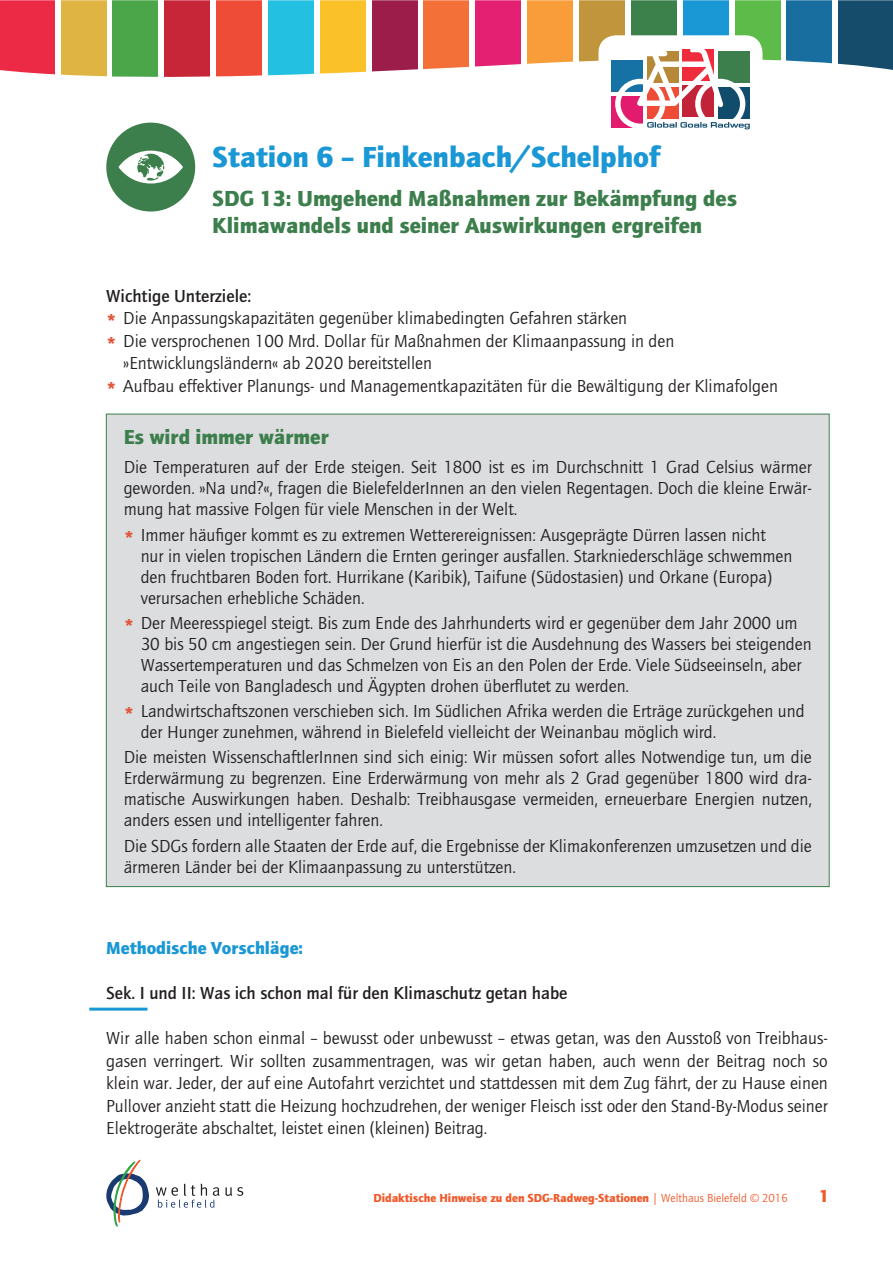
<style>
.page{position:relative;width:893px;height:1263px;background:#fff}
.page>*{position:absolute;margin:0;border:0;box-sizing:border-box;transform-origin:0 0}
.t1{font:800 30px "Quay";color:#1a97d5}
.t2{font:800 22.5px/27px "Quay";color:#3c7e4c}
.t3{font:800 21px "Quay";color:#3c7e4c}
.t4{font:18px/21px "Quay";color:#231f20}
.t5{font:700 18px "Quay";color:#231f20}
.t6{font:800 18px "Quay";color:#1a97d5}
.t7{font:800 18px "Quay";color:#f15929}
.t8{font:800 12px "Quay";color:#f15929}
.s1{font-weight:800;color:#df5538}
.s2{font-weight:400}
</style>
<div class="page">
<svg style="left:0;top:0;width:893px;height:77px"></svg>
<svg style="left:156px;top:1184px;width:87px;height:24px"></svg>
<svg style="left:106px;top:1159px;width:43px;height:67px"></svg>
<div style="left:598px;top:35px;width:164px;height:109px;background:#fff;border-radius:17px"></div>
<div style="left:611px;top:97px;width:31px;height:31px;background:#e31b6f"></div>
<div style="left:611px;top:61px;width:31px;height:31px;background:#1671a4"></div>
<svg style="left:615px;top:49px;width:135px;height:80px"></svg>
<hr style="left:89px;top:1008px;width:58px;height:3px;background:#1a97d5">
<div style="left:106px;top:123px;width:89px;height:89px;background:#3c7e4c;border-radius:50%"></div>
<svg style="left:118px;top:151px;width:65px;height:32px"></svg>
<div style="left:106px;top:414px;width:723px;height:473px;background:#dcdddf"></div>
<h1 class="t1" style="left:212px;top:139px;width:449px">Station 6 – Finkenbach/Schelphof</h1>
<p class="t2" style="left:212px;top:185px;width:526px">SDG 13: Umgehend Maßnahmen zur Bekämpfung des<br>Klimawandels und seiner Auswirkungen ergreifen</p>
<p class="t5" style="left:106px;top:285px;width:146px">Wichtige Unterziele:</p>
<p class="t4" style="left:106px;top:308px;width:522px"><span class="s1">*</span> Die Anpassungskapazitäten gegenüber klimabedingten Gefahren stärken</p>
<p class="t4" style="left:106px;top:330px;width:570px"><span class="s1">*</span> Die versprochenen 100 Mrd. Dollar für Maßnahmen der Klimaanpassung in den</p>
<p class="t4" style="left:123px;top:353px;width:310px">»Entwicklungsländern« ab 2020 bereitstellen</p>
<p class="t4" style="left:106px;top:375px;width:673px"><span class="s1">*</span> Aufbau effektiver Planungs- und Managementkapazitäten für die Bewältigung der Klimafolgen</p>
<p class="t3" style="left:124px;top:424px;width:207px">Es wird immer wärmer</p>
<p class="t4" style="left:124px;top:457px;width:690px;text-align:justify">Die Temperaturen auf der Erde steigen. Seit 1800 ist es im Durchschnitt 1 Grad Celsius wärmer geworden. »Na und?«, fragen die BielefelderInnen an den vielen Regentagen. Doch die kleine Erwär&shy;mung hat massive Folgen für viele Menschen in der Welt.</p>
<p class="t4" style="left:141px;top:524px;width:653px;text-indent:-17px"><span class="s1">*</span> Immer häufiger kommt es zu extremen Wetterereignissen: Ausgeprägte Dürren lassen nicht nur in vielen tropischen Ländern die Ernten geringer ausfallen. Starkniederschläge schwemmen den fruchtbaren Boden fort. Hurrikane (Karibik), Taifune (Südostasien) und Orkane (Europa) verursachen erhebliche Schäden.</p>
<p class="t4" style="left:141px;top:613px;width:672px;text-indent:-17px"><span class="s1">*</span> Der Meeresspiegel steigt. Bis zum Ende des Jahrhunderts wird er gegenüber dem Jahr 2000 um 30 bis 50 cm angestiegen sein. Der Grund hierfür ist die Ausdehnung des Wassers bei steigenden Wassertemperaturen und das Schmelzen von Eis an den Polen der Erde. Viele Südseeinseln, aber auch Teile von Bangladesch und Ägypten drohen überflutet zu werden.</p>
<p class="t4" style="left:141px;top:701px;width:665px;text-indent:-17px"><span class="s1">*</span> Landwirtschaftszonen verschieben sich. Im Südlichen Afrika werden die Erträge zurückgehen und der Hunger zunehmen, während in Bielefeld vielleicht der Weinanbau möglich wird.</p>
<p class="t4" style="left:124px;top:747px;width:690px;text-align:justify">Die meisten WissenschaftlerInnen sind sich einig: Wir müssen sofort alles Notwendige tun, um die Erderwärmung zu begrenzen. Eine Erderwärmung von mehr als 2 Grad gegenüber 1800 wird dra&shy;matische Auswirkungen haben. Deshalb: Treibhausgase vermeiden, erneuerbare Energien nutzen, anders essen und intelligenter fahren.</p>
<p class="t4" style="left:124px;top:835px;width:690px">Die SDGs fordern alle Staaten der Erde auf, die Ergebnisse der Klimakonferenzen umzusetzen und die ärmeren Länder bei der Klimaanpassung zu unterstützen.</p>
<p class="t6" style="left:106px;top:937px;width:198px">Methodische Vorschläge:</p>
<p class="t5" style="left:106px;top:983px;width:463px">Sek. I und II: Was ich schon mal für den Klimaschutz getan habe</p>
<p class="t4" style="left:106px;top:1027px;width:723px;line-height:22.5px;text-align:justify">Wir alle haben schon einmal – bewusst oder unbewusst – etwas getan, was den Ausstoß von Treibhaus&shy;gasen verringert. Wir sollten zusammentragen, was wir getan haben, auch wenn der Beitrag noch so klein war. Jeder, der auf eine Autofahrt verzichtet und stattdessen mit dem Zug fährt, der zu Hause einen Pullover anzieht statt die Heizung hochzudrehen, der weniger Fleisch isst oder den Stand-By-Modus seiner Elektrogeräte abschaltet, leistet einen (kleinen) Beitrag.</p>
<p class="t8" style="left:373px;top:1190px;width:416px">Didaktische Hinweise zu den SDG-Radweg-Stationen <span class="s2">| Welthaus Bielefeld © 2016</span></p>
<p class="t7" style="left:819px;top:1185px;width:12px">1</p>
</div>
